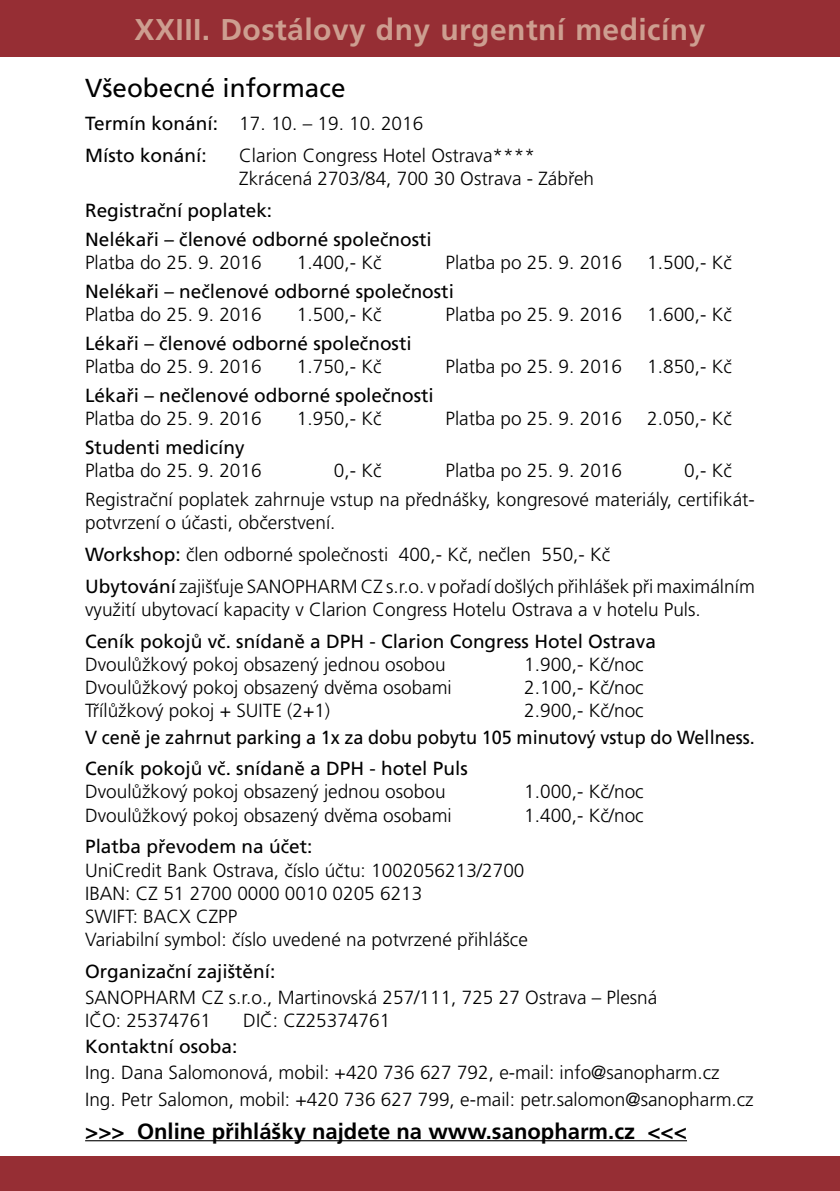
<style>
.page{position:relative;width:840px;height:1191px;background:#fff}
.page>*{position:absolute;margin:0;border:0;box-sizing:border-box;transform-origin:0 0}
.t1{font:700 30px "Frutiger CE";letter-spacing:.015em;color:#cd9e90}
.t2{font:26px "Frutiger CE";color:#000}
.t3{font:700 22px "Frutiger CE";color:#000}
.t4{font:300 19px/23.2px "Frutiger CE";color:#000}
.t5{font:19px/31.8px "Frutiger CE";color:#000}
.t6{font:19px/31.8px "Frutiger CE";color:#000;scale:.95 1}
.s1{font-weight:300}
.s2{font-weight:400}
</style>
<div class="page">
<div style="left:0;top:0;width:839px;height:57px;background:#962e34"></div>
<hr style="left:85px;top:1140px;width:601px;height:1px;background:#000">
<div style="left:0;top:1157px;width:839px;height:34px;background:#962e34"></div>
<h1 class="t1" style="left:134px;top:13px;width:572px">XXIII. Dostálovy dny urgentní medicíny</h1>
<h2 class="t2" style="left:85px;top:73px;width:262px">Všeobecné informace</h2>
<p class="t5" style="left:85px;top:108px;width:339px">Termín konání: <span class="s1">17. 10. – 19. 10. 2016<br></span>Místo konání:</p>
<p class="t4" style="left:239px;top:144px;width:356px">Clarion Congress Hotel Ostrava****<br>Zkrácená 2703/84, 700 30 Ostrava - Zábřeh</p>
<p class="t5" style="left:85px;top:196px;width:348px;line-height:28.8px">Registrační poplatek:<br>Nelékaři – členové odborné společnosti</p>
<p class="t4" style="left:85px;top:251px;width:178px">Platba do 25. 9. 2016</p>
<p class="t4" style="left:297px;top:251px;width:86px">1.400,- Kč</p>
<p class="t4" style="left:445px;top:251px;width:178px">Platba po 25. 9. 2016</p>
<p class="t4" style="left:647px;top:251px;width:86px">1.500,- Kč</p>
<p class="t5" style="left:85px;top:275px;width:370px">Nelékaři – nečlenové odborné společnosti</p>
<p class="t4" style="left:85px;top:303px;width:178px">Platba do 25. 9. 2016</p>
<p class="t4" style="left:297px;top:303px;width:86px">1.500,- Kč</p>
<p class="t4" style="left:445px;top:303px;width:178px">Platba po 25. 9. 2016</p>
<p class="t4" style="left:647px;top:303px;width:86px">1.600,- Kč</p>
<p class="t5" style="left:85px;top:327px;width:328px">Lékaři – členové odborné společnosti</p>
<p class="t4" style="left:85px;top:355px;width:178px">Platba do 25. 9. 2016</p>
<p class="t4" style="left:297px;top:355px;width:86px">1.750,- Kč</p>
<p class="t4" style="left:445px;top:355px;width:178px">Platba po 25. 9. 2016</p>
<p class="t4" style="left:647px;top:355px;width:86px">1.850,- Kč</p>
<p class="t5" style="left:85px;top:379px;width:350px">Lékaři – nečlenové odborné společnosti</p>
<p class="t4" style="left:85px;top:407px;width:178px">Platba do 25. 9. 2016</p>
<p class="t4" style="left:297px;top:407px;width:86px">1.950,- Kč</p>
<p class="t4" style="left:445px;top:407px;width:178px">Platba po 25. 9. 2016</p>
<p class="t4" style="left:647px;top:407px;width:86px">2.050,- Kč</p>
<p class="t5" style="left:85px;top:431px;width:161px">Studenti medicíny</p>
<p class="t4" style="left:85px;top:459px;width:178px">Platba do 25. 9. 2016</p>
<p class="t4" style="left:334px;top:459px;width:49px">0,- Kč</p>
<p class="t4" style="left:445px;top:459px;width:178px">Platba po 25. 9. 2016</p>
<p class="t4" style="left:85px;top:456px;width:670px;line-height:28.8px;text-indent:599px">0,- Kč<br>Registrační poplatek zahrnuje vstup na přednášky, kongresové materiály, certifikát-</p>
<p class="t4" style="left:85px;top:507px;width:670px;line-height:31.8px">potvrzení o účasti, občerstvení.<br><span class="s2">Workshop:</span> člen odborné společnosti 400,- Kč, nečlen 550,- Kč<br><span class="s2">Ubytování</span> zajišťuje SANOPHARM CZ s.r.o. v pořadí došlých přihlášek při maximálním</p>
<p class="t4" style="left:85px;top:598px;width:617px">využití ubytovací kapacity v Clarion Congress Hotelu Ostrava a v hotelu Puls.</p>
<p class="t5" style="left:85px;top:625px;width:572px">Ceník pokojů vč. snídaně a DPH - Clarion Congress Hotel Ostrava</p>
<p class="t4" style="left:85px;top:653px;width:362px">Dvoulůžkový pokoj obsazený jednou osobou</p>
<p class="t4" style="left:524px;top:653px;width:121px">1.900,- Kč/noc</p>
<p class="t4" style="left:85px;top:676px;width:368px">Dvoulůžkový pokoj obsazený dvěma osobami</p>
<p class="t4" style="left:524px;top:676px;width:121px">2.100,- Kč/noc</p>
<p class="t4" style="left:85px;top:699px;width:246px">Třílůžkový pokoj + SUITE (2+1)</p>
<p class="t4" style="left:524px;top:699px;width:121px">2.900,- Kč/noc</p>
<p class="t6" style="left:85px;top:721px;width:706px">V ceně je zahrnut parking a 1x za dobu pobytu 105 minutový vstup do Wellness.<br>Ceník pokojů vč. snídaně a DPH - hotel Puls</p>
<p class="t4" style="left:85px;top:780px;width:362px">Dvoulůžkový pokoj obsazený jednou osobou</p>
<p class="t4" style="left:524px;top:780px;width:121px">1.000,- Kč/noc</p>
<p class="t4" style="left:85px;top:803px;width:368px">Dvoulůžkový pokoj obsazený dvěma osobami</p>
<p class="t4" style="left:524px;top:803px;width:121px">1.400,- Kč/noc</p>
<p class="t5" style="left:85px;top:831px;width:229px">Platba převodem na účet:</p>
<p class="t4" style="left:85px;top:858px;width:444px">UniCredit Bank Ostrava, číslo účtu: 1002056213/2700<br>IBAN: CZ 51 2700 0000 0010 0205 6213<br>SWIFT: BACX CZPP<br>Variabilní symbol: číslo uvedené na potvrzené přihlášce</p>
<p class="t5" style="left:85px;top:955px;width:192px">Organizační zajištění:</p>
<p class="t4" style="left:85px;top:985px;width:573px">SANOPHARM CZ s.r.o., Martinovská 257/111, 725 27 Ostrava – Plesná<br>IČO: 25374761</p>
<p class="t4" style="left:243px;top:1009px;width:148px">DIČ: CZ25374761</p>
<p class="t5" style="left:85px;top:1030px;width:154px">Kontaktní osoba:</p>
<p class="t4" style="left:85px;top:1059px;width:669px;line-height:26.6px">Ing. Dana Salomonová, mobil: +420 736 627 792, e-mail: info@sanopharm.cz<br>Ing. Petr Salomon, mobil: +420 736 627 799, e-mail: petr.salomon@sanopharm.cz</p>
<p class="t3" style="left:85px;top:1118px;width:603px">&gt;&gt;&gt; Online přihlášky najdete na www.sanopharm.cz &lt;&lt;&lt;</p>
</div>
